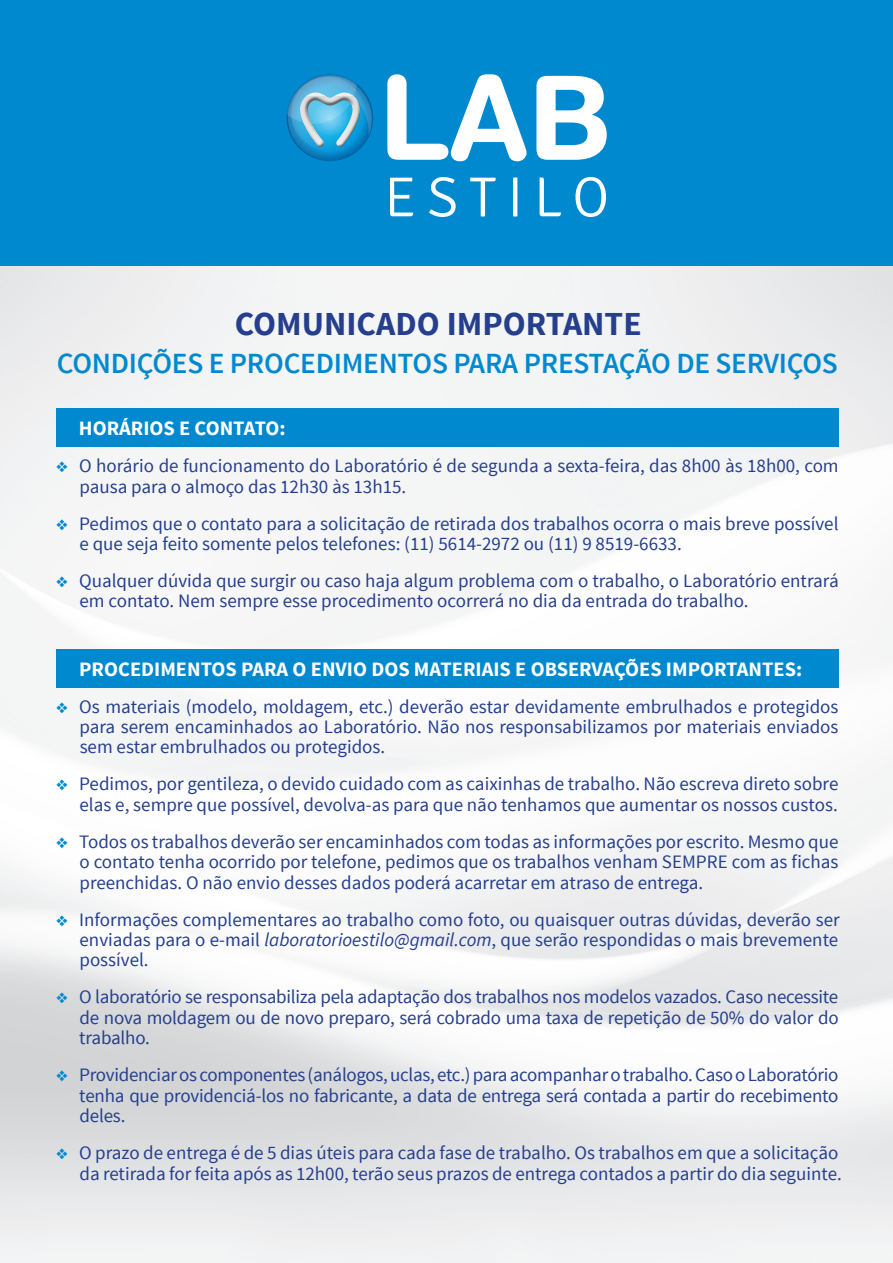
<style>
.page{position:relative;width:893px;height:1263px;background:#fff}
.page>*{position:absolute;margin:0;border:0;box-sizing:border-box;transform-origin:0 0}
.t1{font:700 33.6px "Source Sans Pro";color:#253f8e}
.t2{font:600 29.25px "Source Sans Pro";letter-spacing:-.01em;color:#0089cf}
.t3{font:700 20.4px "Source Sans Pro";color:#fff}
.t4{font:18.9px/20.4px "Source Sans Pro";color:#253f8e;text-align:justify}
.s1{color:#0089cf}
.s2{font-style:italic}
</style>
<div class="page">
<img style="left:0;top:266px;width:892px;height:997px">
<div style="left:56px;top:408px;width:782px;height:39px;background:#0089cf"></div>
<div style="left:56px;top:649px;width:782px;height:38px;background:#0089cf"></div>
<div style="left:0;top:0;width:892px;height:266px;background:#0089cf"></div>
<svg style="left:387px;top:74px;width:139px;height:87px"></svg>
<svg style="left:536px;top:76px;width:70px;height:84px"></svg>
<svg style="left:390px;top:178px;width:23px;height:38px"></svg>
<svg style="left:429px;top:177px;width:26px;height:40px"></svg>
<svg style="left:470px;top:178px;width:25px;height:38px"></svg>
<svg style="left:513px;top:177px;width:4px;height:39px"></svg>
<svg style="left:539px;top:177px;width:21px;height:39px"></svg>
<svg style="left:575px;top:177px;width:31px;height:40px"></svg>
<svg style="left:288px;top:76px;width:84px;height:84px"></svg>
<svg style="left:287px;top:75px;width:85px;height:72px"></svg>
<svg style="left:300px;top:92px;width:60px;height:55px"></svg>
<svg style="left:301px;top:97px;width:59px;height:50px"></svg>
<h1 class="t1" style="left:235px;top:303px;width:22px">COM</h1>
<h1 class="t1" style="left:302px;top:303px;width:42px">UNICADO</h1>
<h1 class="t1" style="left:446px;top:303px;width:77px">IM PORTANTE</h1>
<h2 class="t2" style="left:57px;top:345px;width:223px">CONDIÇÕES E PROCEDI</h2>
<h2 class="t2" style="left:341px;top:345px;width:452px">MEN TOS PARA PRESTAÇÃO DE SE RVIÇOS</h2>
<p class="t3" style="left:79px;top:415px;width:208px">HORÁRIOS E CONTATO:</p>
<p class="t4" style="left:79px;top:456px;width:760px;text-indent:-23px"><span class="s1">❖</span> O horário de funcionamento do Laboratório é de segunda a sexta-feira, das 8h00 às 18h00, com pausa para o almoço das 12h30 às 13h15.</p>
<p class="t4" style="left:79px;top:513px;width:760px;text-indent:-24px"><span class="s1">❖</span> Pedimos que o contato para a solicitação de retirada dos trabalhos ocorra o mais breve possível e que seja feito somente pelos telefones: (11) 5614-2972 ou (11) 9 8519-6633.</p>
<p class="t4" style="left:79px;top:571px;width:760px;text-indent:-24px"><span class="s1">❖</span> Qualquer dúvida que surgir ou caso haja algum problema com o trabalho, o Laboratório entrará em contato. Nem sempre esse procedimento ocorrerá no dia da entrada do trabalho.</p>
<p class="t3" style="left:79px;top:656px;width:724px">PROCEDIMENTOS PARA O ENVIO DOS MATERIAIS E OBSERVAÇÕES IMPORTANTES:</p>
<p class="t4" style="left:79px;top:696px;width:760px;text-indent:-23px"><span class="s1">❖</span> Os materiais (modelo, moldagem, etc.) deverão estar devidamente embrulhados e protegidos para serem encaminhados ao Laboratório. Não nos responsabilizamos por materiais enviados sem estar embrulhados ou protegidos.</p>
<p class="t4" style="left:56px;top:774px;width:783px;text-align:right"><span class="s1">❖</span> Pedimos, por gentileza, o devido cuidado com as caixinhas de trabalho. Não escreva direto sobre elas e, sempre que possível, devolva-as para que não tenhamos que aumentar os nossos custos.</p>
<p class="t4" style="left:79px;top:832px;width:760px;text-indent:-23px"><span class="s1">❖</span> Todos os trabalhos deverão ser encaminhados com todas as informações por escrito. Mesmo que o contato tenha ocorrido por telefone, pedimos que os trabalhos venham SEMPRE com as fichas preenchidas. O não envio desses dados poderá acarretar em atraso de entrega.</p>
<p class="t4" style="left:79px;top:909px;width:761px;text-indent:-23px"><span class="s1">❖</span> Informações complementares ao trabalho como foto, ou quaisquer outras dúvidas, deverão ser enviadas para o e-mail <span class="s2">laboratorioestilo@gmail.com</span>, que serão respondidas o mais brevemente possível.</p>
<p class="t4" style="left:79px;top:987px;width:760px;text-indent:-23px"><span class="s1">❖</span> O laboratório se responsabiliza pela adaptação dos trabalhos nos modelos vazados. Caso necessite de nova moldagem ou de novo preparo, será cobrado uma taxa de repetição de 50% do valor do trabalho.</p>
<p class="t4" style="left:79px;top:1065px;width:760px;text-indent:-23px"><span class="s1">❖</span> Providenciar os componentes (análogos, uclas, etc.) para acompanhar o trabalho. Caso o Laboratório tenha que providenciá-los no fabricante, a data de entrega será contada a partir do recebimento deles.</p>
<p class="t4" style="left:56px;top:1143px;width:787px;text-align:right"><span class="s1">❖</span> O prazo de entrega é de 5 dias úteis para cada fase de trabalho. Os trabalhos em que a solicitação da retirada for feita após as 12h00, terão seus prazos de entrega contados a partir do dia seguinte.</p>
</div>
